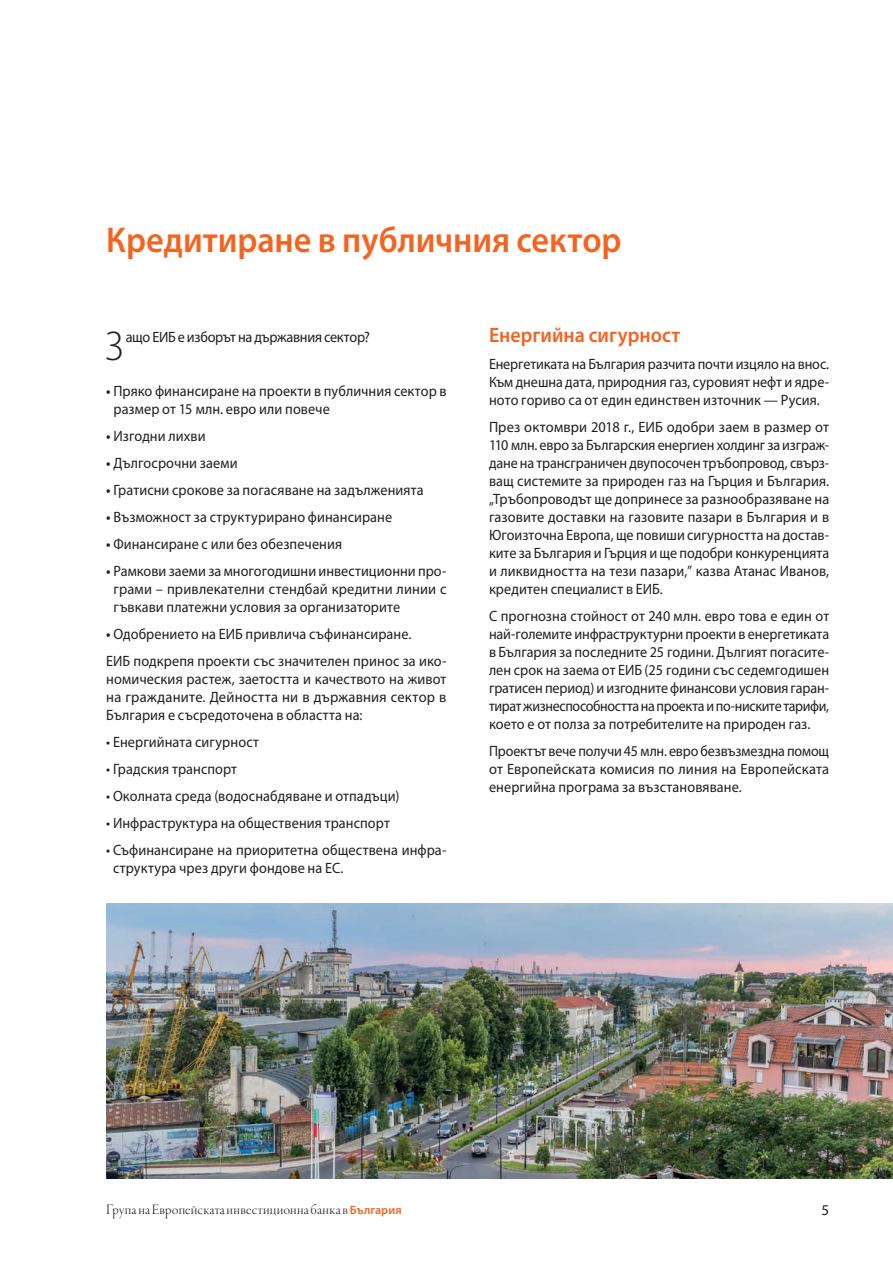
<style>
.page{position:relative;width:893px;height:1263px;background:#fff}
.page>*{position:absolute;margin:0;border:0;box-sizing:border-box;transform-origin:0 0}
.t1{font:300 41.7px "Myriad Pro";color:#231f20;scale:.95 1}
.t2{font:600 36px "Myriad Pro";color:#f36421;scale:.95 1}
.t3{font:600 21px "Myriad Pro";color:#f36421;scale:.95 1}
.t4{font:15px/18px "Myriad Pro";letter-spacing:.005em;color:#231f20;scale:.95 1}
.t5{font:15px/18px "Myriad Pro";letter-spacing:.005em;color:#231f20;text-align:justify;scale:.96 1}
.t6{font:15px/18px "Myriad Pro";letter-spacing:.005em;color:#231f20;text-align:justify;scale:.94 1}
.t7{font:15px "Garamond Premr Pro Lt Disp";letter-spacing:.015em;color:#231f20}
.t8{font:15px "Myriad Pro";letter-spacing:-.025em;color:#231f20;scale:.95 1}
.t9{font:15px "Myriad Pro";letter-spacing:.005em;color:#231f20}
.s1{font-weight:600}
.s2{font-family:"Myriad Pro";font-weight:600;font-size:12px;color:#f36421}
</style>
<div class="page">
<img style="left:106px;top:904px;width:787px;height:275px">
<h2 class="t2" style="left:106px;top:220px;width:544px">Кредитиране в публичния сектор</h2>
<h1 class="t1" style="left:105px;top:323px;width:21px">З</h1>
<p class="t8" style="left:126px;top:329px;width:259px">ащо ЕИБ е изборът на държавния сектор?</p>
<p class="t4" style="left:113px;top:382px;width:352px;text-indent:-7px"><span class="s1">•</span> Пряко финансиране на проекти в публичния сектор в размер от 15 млн. евро или повече</p>
<p class="t4" style="left:106px;top:427px;width:106px"><span class="s1">•</span> Изгодни лихви</p>
<p class="t4" style="left:106px;top:454px;width:140px"><span class="s1">•</span> Дългосрочни заеми</p>
<p class="t4" style="left:106px;top:481px;width:336px"><span class="s1">•</span> Гратисни срокове за погасяване на задълженията</p>
<p class="t4" style="left:106px;top:508px;width:302px"><span class="s1">•</span> Възможност за структурирано финансиране</p>
<p class="t4" style="left:106px;top:535px;width:250px"><span class="s1">•</span> Финансиране с или без обезпечения</p>
<p class="t4" style="left:113px;top:562px;width:352px;text-align:justify;text-indent:-7px"><span class="s1">•</span> Рамкови заеми за многогодишни инвестиционни про&shy;грами – привлекателни стендбай кредитни линии с гъвкави платежни условия за организаторите</p>
<p class="t4" style="left:106px;top:621px;width:360px;line-height:27px"><span class="s1">•</span> Одобрението на ЕИБ привлича съфинансиране.<br>ЕИБ подкрепя проекти със значителен принос за ико-</p>
<p class="t4" style="left:106px;top:670px;width:360px;text-align:justify">номическия растеж, заетостта и качеството на живот на гражданите. Дейността ни в държавния сектор в България е съсредоточена в областта на:</p>
<p class="t4" style="left:106px;top:733px;width:162px">• Енергийната сигурност</p>
<p class="t4" style="left:106px;top:760px;width:139px">• Градския транспорт</p>
<p class="t4" style="left:106px;top:787px;width:310px">• Околната среда (водоснабдяване и отпадъци)</p>
<p class="t4" style="left:106px;top:814px;width:300px">• Инфраструктура на обществения транспорт</p>
<p class="t4" style="left:113px;top:841px;width:352px;text-indent:-7px">• Съфинансиране на приоритетна обществена инфра&shy;структура чрез други фондове на ЕС.</p>
<h3 class="t3" style="left:489px;top:323px;width:203px">Енергийна сигурност</h3>
<p class="t6" style="left:489px;top:355px;width:363px">Енергетиката на България разчита почти изцяло на внос.<br>Към днешна дата, природния газ, суровият нефт и ядре&shy;ното гориво са от един единствен източник — Русия.</p>
<p class="t5" style="left:489px;top:418px;width:356px">През октомври 2018 г., ЕИБ одобри заем в размер от 110 млн. евро за Българския енергиен холдинг за изграж&shy;дане на трансграничен двупосочен тръбопровод, свърз&shy;ващ системите за природен газ на Гърция и България. „Тръбопроводът ще допринесе за разнообразяване на газовите доставки на газовите пазари в България и в Югоизточна Европа, ще повиши сигурността на достав&shy;ките за България и Гърция и ще подобри конкуренцията и ликвидността на тези пазари,” казва Атанас Иванов, кредитен специалист в ЕИБ.</p>
<p class="t4" style="left:489px;top:607px;width:360px;text-align:justify">С прогнозна стойност от 240 млн. евро това е един от най-големите инфраструктурни проекти в енергетиката в България за последните 25 години. Дългият погасите&shy;лен срок на заема от ЕИБ (25 години със седемгодишен гратисен период) и изгодните финансови условия гаран&shy;тират жизнеспособността на проекта и по-ниските тарифи, което е от полза за потребителите на природен газ.</p>
<p class="t6" style="left:489px;top:742px;width:363px">Проектът вече получи 45 млн. евро безвъзмездна помощ от Европейската комисия по линия на Европейската енергийна програма за възстановяване.</p>
<p class="t7" style="left:106px;top:1202px;width:297px">Група на Европейската инвестиционна банка в<span class="s2">България</span></p>
<p class="t9" style="left:821px;top:1202px;width:9px">5</p>
</div>
